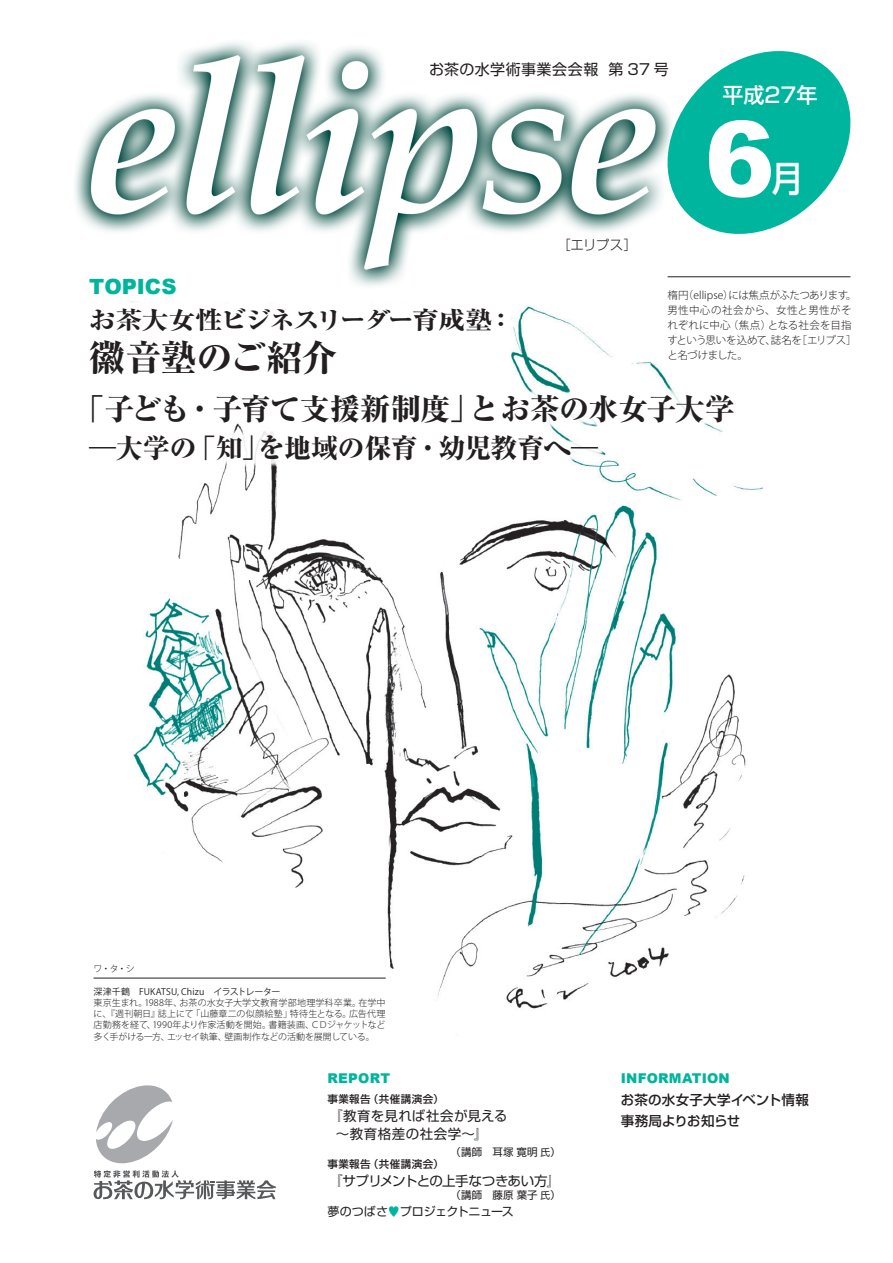
<style>
.page{position:relative;width:893px;height:1263px;background:#fff}
.page>*{position:absolute;margin:0;border:0;box-sizing:border-box;transform-origin:0 0}
.t1{font:900 105px "Arial";color:#fff}
.t2{font:800 36px "Ryumin Pro";letter-spacing:-.01em;color:#231f20}
.t3{font:500 36px "Shin Go Pro";color:#fff;scale:.9 1}
.t4{font:800 30px "Ryumin Pro";letter-spacing:-.015em;color:#231f20}
.t5{font:800 27px "Ryumin Pro";letter-spacing:-.01em;color:#231f20}
.t6{font:800 24.3px "Ryumin Pro";letter-spacing:-.09em;color:#231f20;scale:1.11 1}
.t7{font:900 21px "Arial";letter-spacing:-.005em;color:#00b59d}
.t8{font:500 21px "Shin Go Pro";color:#fff}
.t9{font:15px "Shin Go Pro";letter-spacing:.03em;color:#231f20}
.t10{font:13.5px/18px "Shin Go Pro";letter-spacing:.035em;color:#231f20}
.t11{font:500 13.5px/21px "Shin Go Pro";letter-spacing:.01em;color:#231f20}
.t12{font:13.5px "Shin Go Pro";letter-spacing:-.045em;color:#231f20}
.t13{font:900 13.5px "Arial";letter-spacing:.015em;color:#00b59d}
.t14{font:300 13.5px "Shin Go Pro";color:#231f20}
.t15{font:12px "Shin Go Pro";letter-spacing:-.02em;color:#231f20}
.t16{font:300 10.5px/15px "Koz Go Pro";color:#231f20}
.t17{font:500 10.5px "Shin Go Pro";letter-spacing:.04em;color:#231f20}
.t18{font:10.5px "Shin Go Pro";letter-spacing:.02em;color:#231f20}
.t19{font:300 9px/11.2px "Koz Go Pro";letter-spacing:-.035em;color:#231f20;text-align:justify}
.t20{font:9px "Koz Go Pro";color:#231f20}
.s1{font-weight:300}
.s2{font-size:9.75px}
.s3{color:#00b59d}
</style>
<div class="page">
<img style="left:130px;top:469px;width:633px;height:540px">
<img style="left:75px;top:42px;width:581px;height:228px">
<svg style="left:656px;top:51px;width:195px;height:183px"></svg>
<hr style="left:668px;top:276px;width:182px;height:1px;background:#231f20">
<svg style="left:94px;top:1085px;width:182px;height:114px"></svg>
<hr style="left:94px;top:978px;width:292px;height:1px;background:#231f20">
<div style="left:81px;top:270px;width:661px;height:199px;background:#fff"></div>
<h3 class="t9" style="left:429px;top:57px;width:241px">お茶の水学術事業会会報 第 37 号</h3>
<h3 class="t14" style="left:557px;top:233px;width:82px">［エリプス］</h3>
<h3 class="t8" style="left:722px;top:78px;width:96px">平成27年</h3>
<h1 class="t1" style="left:704px;top:83px;width:72px">6</h1>
<h2 class="t3" style="left:771px;top:149px;width:37px">月</h2>
<h3 class="t7" style="left:89px;top:272px;width:89px">TOPICS</h3>
<h3 class="t6" style="left:89px;top:301px;width:385px">お茶大女性ビジネスリーダー育成塾：</h3>
<h2 class="t2" style="left:89px;top:329px;width:250px">徽音塾のご紹介</h2>
<h3 class="t4" style="left:74px;top:385px;width:662px">「子ども・子育て支援新制度」とお茶の水女子大学</h3>
<h3 class="t5" style="left:89px;top:426px;width:510px"><span class="s1">―</span>大学の「知」を地域の保育・幼児教育へ<span class="s1">―</span></h3>
<p class="t16" style="left:668px;top:288px;width:191px">楕円（ellipse）には焦点がふたつあります。男性中心の社会から、女性と男性がそれぞれに中心（焦点）となる社会を目指すという思いを込めて、誌名を［エリプス］と名づけました。</p>
<p class="t19" style="left:94px;top:963px;width:43px">ワ・タ・シ</p>
<p class="t20" style="left:94px;top:985px;width:188px">深津千鶴　FUKATSU, Chizu　イラストレーター</p>
<p class="t19" style="left:94px;top:997px;width:293px">東京生まれ。1988年、お茶の水女子大学文教育学部地理学科卒業。在学中に、『週刊朝日』誌上にて「山藤章二の似顔絵塾」特待生となる。広告代理店勤務を経て、1990年より作家活動を開始。書籍装画、ＣＤジャケットなど多く手がける一方、エッセイ執筆、壁画制作などの活動を展開している。</p>
<h3 class="t13" style="left:327px;top:1068px;width:64px">REPORT</h3>
<p class="t17" style="left:327px;top:1091px;width:118px">事業報告（共催講演会）</p>
<h3 class="t10" style="left:336px;top:1105px;width:173px;text-indent:-7px">『教育を見れば社会が見える～教育格差の社会学～』</h3>
<p class="t18" style="left:451px;top:1143px;width:116px">（講師　耳塚 寛明 <span class="s2">氏</span>）　</p>
<p class="t17" style="left:327px;top:1155px;width:118px">事業報告（共催講演会）</p>
<h3 class="t12" style="left:329px;top:1169px;width:233px">『サプリメントとの上手なつきあい方』</h3>
<p class="t18" style="left:451px;top:1187px;width:116px">（講師　藤原 葉子 <span class="s2">氏</span>）　</p>
<h3 class="t15" style="left:327px;top:1201px;width:188px">夢のつばさ<span class="s3">♥</span>プロジェクトニュース</h3>
<h3 class="t13" style="left:621px;top:1068px;width:110px">INFORMATION</h3>
<h3 class="t11" style="left:621px;top:1087px;width:190px">お茶の水女子大学イベント情報事務局よりお知らせ</h3>
</div>
